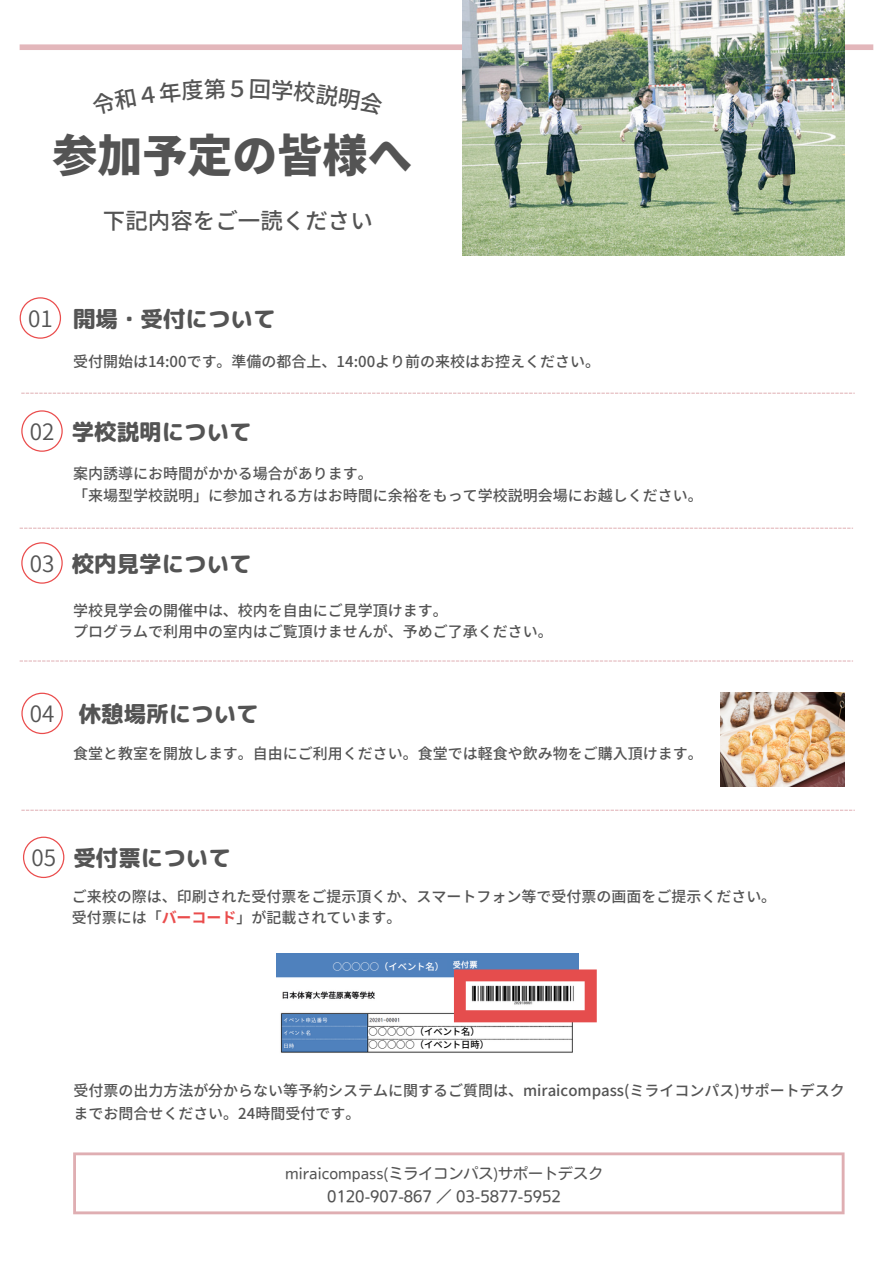
<style>
.page{position:relative;width:893px;height:1264px;background:#fff}
.page>*{position:absolute;margin:0;border:0;box-sizing:border-box;transform-origin:0 0}
.t1{font:900 45px "Noto Sans JP";color:#545454}
.t2{font:22.5px "rounded mplus 1 p heavy";color:#545454}
.t3{font:500 22.5px "Noto Sans JP";color:#545454}
.t4{font:22.5px "Source Han Sans JP";color:#545454}
.t5{font:500 15px/21.3px "Noto Sans JP";color:#545454}
.t6{font:15px/22.5px "Nud Motoya Maru Std W3";color:#545454;text-align:center}
.t7{font:500 9.3px "Noto Sans JP";color:#000}
.t8{font:500 9.3px "Noto Sans JP";color:#fff}
.s1{font-family:"Source Han Sans JP"}
.s2{font-weight:700;color:#ea4c4c}
</style>
<div class="page">
<div style="left:20px;top:44px;width:853px;height:6px;background:#e3b7bb"></div>
<img style="left:462px;top:0;width:382px;height:255px">
<svg style="left:21px;top:392px;width:833px;height:2px"></svg>
<svg style="left:20px;top:297px;width:41px;height:42px"></svg>
<svg style="left:21px;top:692px;width:42px;height:42px"></svg>
<img style="left:720px;top:692px;width:124px;height:94px">
<svg style="left:23px;top:836px;width:41px;height:42px"></svg>
<img style="left:276px;top:953px;width:302px;height:100px">
<div style="left:378px;top:981px;width:75px;height:29px;background:#fff"></div>
<div style="left:372px;top:958px;width:75px;height:15px;background:#5081bd"></div>
<div style="left:368px;top:1027px;width:75px;height:9px;background:#fff"></div>
<div style="left:368px;top:1041px;width:91px;height:9px;background:#fff"></div>
<svg style="left:454px;top:969px;width:142px;height:53px"></svg>
<svg style="left:73px;top:1152px;width:771px;height:62px"></svg>
<svg style="left:21px;top:542px;width:42px;height:41px"></svg>
<svg style="left:21px;top:410px;width:42px;height:42px"></svg>
<svg style="left:20px;top:527px;width:833px;height:2px"></svg>
<svg style="left:20px;top:660px;width:833px;height:1px"></svg>
<svg style="left:21px;top:809px;width:833px;height:1px"></svg>
<h2 class="t3" style="left:226px;top:71px;width:24px">５</h2>
<h1 class="t1" style="left:52px;top:120px;width:361px">参加予定の皆様へ</h1>
<h2 class="t3" style="left:103px;top:202px;width:271px">下記内容をご一読ください</h2>
<h2 class="t2" style="left:28px;top:303px;width:249px"><span class="s1">01</span> 開場・受付について</h2>
<p class="t5" style="left:73px;top:350px;width:528px">受付開始は14:00です。準備の都合上、14:00より前の来校はお控えください。</p>
<h2 class="t2" style="left:30px;top:416px;width:223px"><span class="s1">02</span> 学校説明について</h2>
<p class="t5" style="left:73px;top:462px;width:631px">案内誘導にお時間がかかる場合があります。<br>「来場型学校説明」に参加される方はお時間に余裕をもって学校説明会場にお越しください。</p>
<h2 class="t2" style="left:30px;top:548px;width:223px"><span class="s1">03</span> 校内見学について</h2>
<p class="t5" style="left:73px;top:598px;width:481px">学校見学会の開催中は、校内を自由にご見学頂けます。<br>プログラムで利用中の室内はご覧頂けませんが、予めご了承ください。</p>
<h2 class="t4" style="left:30px;top:696px;width:26px">04</h2>
<h2 class="t2" style="left:79px;top:698px;width:181px">休憩場所について</h2>
<p class="t5" style="left:73px;top:741px;width:631px">食堂と教室を開放します。自由にご利用ください。食堂では軽食や飲み物をご購入頂けます。</p>
<h2 class="t4" style="left:31px;top:840px;width:26px">05</h2>
<h2 class="t2" style="left:73px;top:842px;width:159px">受付票について</h2>
<p class="t5" style="left:72px;top:886px;width:706px;line-height:20.2px">ご来校の際は、印刷された受付票をご提示頂くか、スマートフォン等で受付票の画面をご提示ください。受付票には「<span class="s2">バーコード</span>」が記載されています。</p>
<p class="t8" style="left:333px;top:959px;width:113px">○○○○○（イベント名）</p>
<p class="t7" style="left:368px;top:1024px;width:113px">○○○○○（イベント名）</p>
<p class="t7" style="left:368px;top:1037px;width:122px">○○○○○（イベント日時）</p>
<p class="t5" style="left:73px;top:1078px;width:772px;line-height:22.5px">受付票の出力方法が分からない等予約システムに関するご質問は、miraicompass(ミライコンパス)サポートデスクまでお問合せください。24時間受付です。</p>
<p class="t6" style="left:285px;top:1162px;width:319px">miraicompass(ミライコンパス)サポートデスク<br>0120-907-867 ／ 03-5877-5952</p>
</div>
